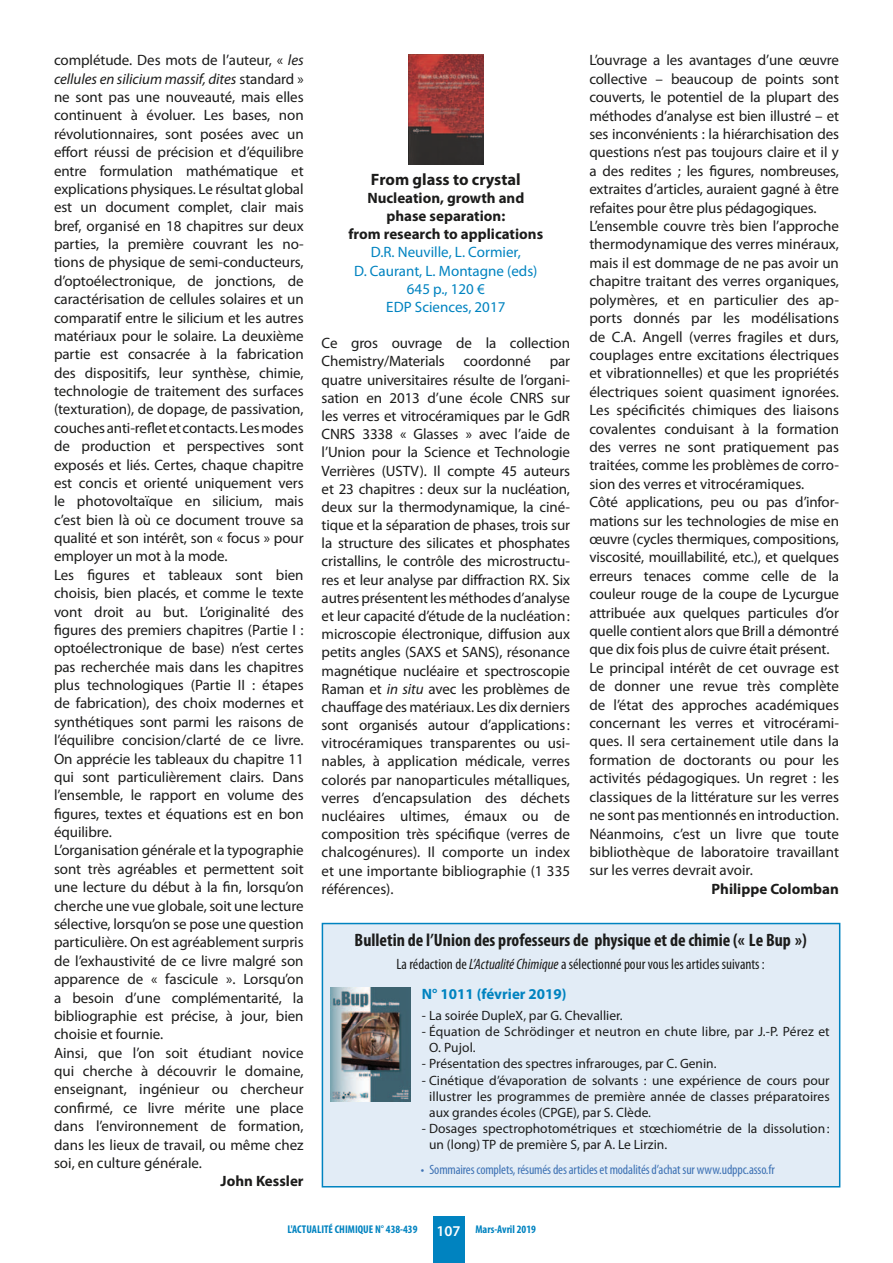
<style>
.page{position:relative;width:893px;height:1263px;background:#fff}
.page>*{position:absolute;margin:0;border:0;box-sizing:border-box;transform-origin:0 0}
.t1{font:700 condensed 18px "Myriad Pro";color:#1c1c1b}
.t2{font:700 16.5px "Myriad Pro";color:#1c1c1b}
.t3{font:15px/18.3px "Myriad Pro";letter-spacing:-.005em;color:#1c1c1b}
.t4{font:condensed 15px/30.8px "Myriad Pro";color:#1c1c1b}
.t5{font:700 15px/18.1px "Myriad Pro";color:#1c1c1b;text-align:center}
.t6{font:15px/18.1px "Myriad Pro";color:#0083c0;text-align:center}
.t7{font:13.5px/16.2px "Myriad Pro";color:#1c1c1b}
.t8{font:condensed 13.5px "Myriad Pro";letter-spacing:-.01em;color:#3e72b4}
.t9{font:700 condensed 11.25px "Myriad Pro";color:#0083c0}
.s1{font-style:italic}
.s2{font-weight:700;font-stretch:normal;color:#0083c0}
.s3{font-weight:600;font-stretch:normal;font-size:15px;color:#fff}
</style>
<div class="page">
<div style="left:433px;top:1216px;width:32px;height:47px;background:#0083c0"></div>
<img style="left:409px;top:54px;width:74px;height:111px">
<div style="left:322px;top:923px;width:518px;height:264px;background:#e2ecf6"></div>
<div style="left:322px;top:923px;width:518px;height:264px;border:2px solid #0083c0"></div>
<img style="left:331px;top:988px;width:80px;height:113px">
<p class="t3" style="left:54px;top:51px;width:251px">complétude. Des mots de l’auteur, « <span class="s1">les cellules en silicium massif, dites</span> standard » ne sont pas une nouveauté, mais elles continuent à évoluer. Les bases, non révolutionnaires, sont posées avec un effort réussi de précision et d’équilibre entre formulation mathématique et explications physiques. Le résultat global est un document complet, clair mais bref, organisé en 18 chapitres sur deux parties, la première couvrant les no&shy;tions de physique de semi-conducteurs, d’optoélectronique, de jonctions, de caractérisation de cellules solaires et un comparatif entre le silicium et les autres matériaux pour le solaire. La deuxième partie est consacrée à la fabrication des dispositifs, leur synthèse, chimie, technologie de traitement des surfaces (texturation), de dopage, de passivation, couches anti-reflet et contacts. Les modes de production et perspectives sont exposés et liés. Certes, chaque chapitre est concis et orienté uniquement vers le photovoltaïque en silicium, mais c’est bien là où ce document trouve sa qualité et son intérêt, son « focus » pour employer un mot à la mode.<br>Les figures et tableaux sont bien choisis, bien placés, et comme le texte vont droit au but. L’originalité des figures des premiers chapitres (Partie I : optoélectronique de base) n’est certes pas recherchée mais dans les chapitres plus technologiques (Partie II : étapes de fabrication), des choix modernes et synthétiques sont parmi les raisons de l’équilibre concision/clarté de ce livre.<br>On apprécie les tableaux du chapitre 11 qui sont particulièrement clairs. Dans l’ensemble, le rapport en volume des figures, textes et équations est en bon équilibre.<br>L’organisation générale et la typographie sont très agréables et permettent soit une lecture du début à la fin, lorsqu’on cherche une vue globale, soit une lecture sélective, lorsqu’on se pose une question particulière. On est agréablement surpris de l’exhaustivité de ce livre malgré son apparence de « fascicule ». Lorsqu’on a besoin d’une complémentarité, la bibliographie est précise, à jour, bien choisie et fournie.<br>Ainsi, que l’on soit étudiant novice qui cherche à découvrir le domaine, enseignant, ingénieur ou chercheur confirmé, ce livre mérite une place dans l’environnement de formation, dans les lieux de travail, ou même chez soi, en culture générale.</p>
<p class="t5" style="left:221px;top:1172px;width:85px">John Kessler</p>
<p class="t3" style="left:589px;top:51px;width:251px">L’ouvrage a les avantages d’une œuvre collective – beaucoup de points sont couverts, le potentiel de la plupart des méthodes d’analyse est bien illustré – et ses inconvénients : la hiérarchisation des questions n’est pas toujours claire et il y a des redites ; les figures, nombreuses, extraites d’articles, auraient gagné à être refaites pour être plus pédagogiques.<br>L’ensemble couvre très bien l’approche thermodynamique des verres minéraux, mais il est dommage de ne pas avoir un chapitre traitant des verres organiques, polymères, et en particulier des ap&shy;ports donnés par les modélisations de C.A. Angell (verres fragiles et durs, couplages entre excitations électriques et vibrationnelles) et que les propriétés électriques soient quasiment ignorées.<br>Les spécificités chimiques des liaisons covalentes conduisant à la formation des verres ne sont pratiquement pas traitées, comme les problèmes de corro&shy;sion des verres et vitrocéramiques.<br>Côté applications, peu ou pas d’infor&shy;mations sur les technologies de mise en œuvre (cycles thermiques, compositions, viscosité, mouillabilité, etc.), et quelques erreurs tenaces comme celle de la couleur rouge de la coupe de Lycurgue attribuée aux quelques particules d’or quelle contient alors que Brill a démontré que dix fois plus de cuivre était présent.<br>Le principal intérêt de cet ouvrage est de donner une revue très complète de l’état des approches académiques concernant les verres et vitrocérami&shy;ques. Il sera certainement utile dans la formation de doctorants ou pour les activités pédagogiques. Un regret : les classiques de la littérature sur les verres ne sont pas mentionnés en introduction.<br>Néanmoins, c’est un livre que toute bibliothèque de laboratoire travaillant sur les verres devrait avoir.</p>
<p class="t5" style="left:711px;top:879px;width:129px">Philippe Colomban</p>
<p class="t1" style="left:355px;top:929px;width:454px">Bulletin de l’Union des professeurs de physique et de chimie (« Le Bup »)</p>
<p class="t4" style="left:422px;top:948px;width:345px;text-indent:-25px">La rédaction de <span class="s1">L’Actualité Chimique</span> a sélectionné pour vous les articles suivants :<br><span class="s2">N° 1011 (février 2019)</span></p>
<p class="t7" style="left:422px;top:1007px;width:202px">- La soirée DupleX, par G. Chevallier.</p>
<p class="t7" style="left:429px;top:1023px;width:402px;text-indent:-8px">- Équation de Schrödinger et neutron en chute libre, par J.-P. Pérez et<br>O. Pujol.</p>
<p class="t7" style="left:422px;top:1055px;width:296px">- Présentation des spectres infrarouges, par C. Genin.</p>
<p class="t7" style="left:429px;top:1072px;width:402px;text-align:justify;text-indent:-8px">- Cinétique d’évaporation de solvants : une expérience de cours pour illustrer les programmes de première année de classes préparatoires aux grandes écoles (CPGE), par S. Clède.</p>
<p class="t7" style="left:429px;top:1120px;width:402px;text-indent:-8px">- Dosages spectrophotométriques et stœchiométrie de la dissolution: un (long) TP de première S, par A. Le Lirzin.</p>
<p class="t8" style="left:421px;top:1161px;width:355px">• Sommairescomplets, résumésdesarticlesetmodalitésd’achatsurwww.udppc.asso.fr</p>
<p class="t2" style="left:371px;top:168px;width:151px">From glass to crystal</p>
<p class="t5" style="left:348px;top:188px;width:196px">Nucleation, growth and phase separation:<br>from research to applications</p>
<p class="t6" style="left:354px;top:243px;width:185px">D.R. Neuville, L. Cormier,<br>D. Caurant, L. Montagne (eds)<br>645 p., 120 €<br>EDP Sciences, 2017</p>
<p class="t3" style="left:322px;top:334px;width:250px;text-align:justify">Ce gros ouvrage de la collection Chemistry/Materials coordonné par quatre universitaires résulte de l’organi&shy;sation en 2013 d’une école CNRS sur les verres et vitrocéramiques par le GdR CNRS 3338 « Glasses » avec l’aide de l’Union pour la Science et Technologie Verrières (USTV). Il compte 45 auteurs et 23 chapitres : deux sur la nucléation, deux sur la thermodynamique, la ciné&shy;tique et la séparation de phases, trois sur la structure des silicates et phosphates cristallins, le contrôle des microstructu&shy;res et leur analyse par diffraction RX. Six autres présentent les méthodes d’analyse et leur capacité d’étude de la nucléation: microscopie électronique, diffusion aux petits angles (SAXS et SANS), résonance magnétique nucléaire et spectroscopie Raman et <span class="s1">in situ</span> avec les problèmes de chauffage des matériaux. Les dix derniers sont organisés autour d’applications: vitrocéramiques transparentes ou usi&shy;nables, à application médicale, verres colorés par nanoparticules métalliques, verres d’encapsulation des déchets nucléaires ultimes, émaux ou de composition très spécifique (verres de chalcogénures). Il comporte un index et une importante bibliographie (1 335 références).</p>
<p class="t9" style="left:287px;top:1222px;width:132px">L'ACTUALITÉ CHIMIQUE N° 438-439</p>
<p class="t9" style="left:437px;top:1222px;width:101px"><span class="s3">107</span> Mars-Avril 2019</p>
</div>
